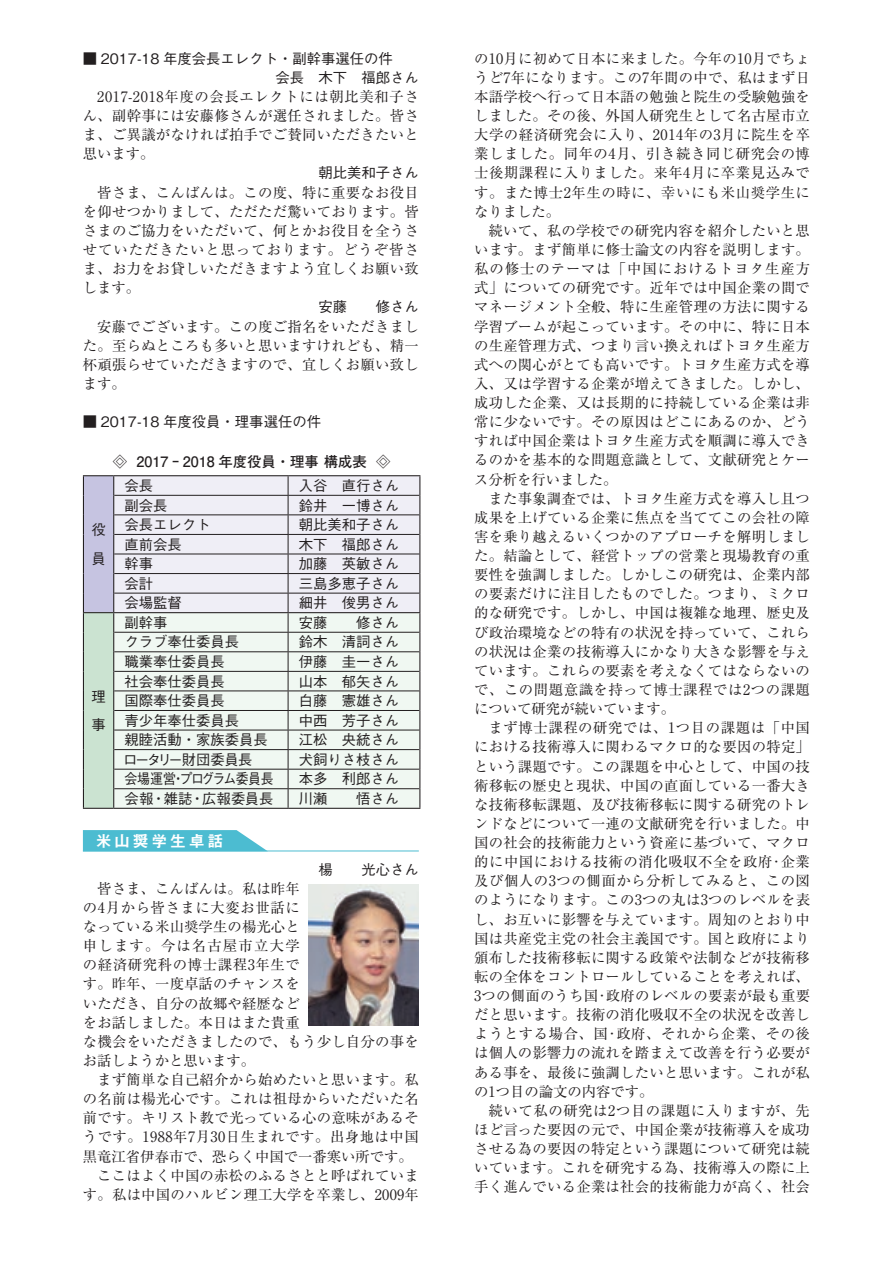
<style>
.page{position:relative;width:893px;height:1263px;background:#fff}
.page>*{position:absolute;margin:0;border:0;box-sizing:border-box;transform-origin:0 0}
.t1{font:15.9px "Midashi Go Pro MB31";letter-spacing:.165em;color:#fff}
.t2{font:14.4px/19.2px "Ryumin Pro";letter-spacing:.02em;color:#231f20;text-align:justify}
.t3{font:500 14.4px/28.7px "Gothic BBB Pro";color:#231f20}
.t4{font:14.4px "Ryumin Pro";color:#231f20}
.t5{font:700 14.4px "Futo Go B101 Pro";color:#231f20}
.t6{font:500 14.4px "Gothic BBB Pro";letter-spacing:-.03em;color:#231f20;scale:.9 1}
.t7{font:500 14.4px "Gothic BBB Pro";letter-spacing:-.075em;color:#231f20}
.t8{font:500 14.4px "Gothic BBB Pro";color:#231f20;scale:.9 1}
</style>
<div class="page">
<div style="left:83px;top:476px;width:31px;height:137px;background:#c6c4e1"></div>
<div style="left:83px;top:613px;width:31px;height:195px;background:#cbe3d1"></div>
<hr style="left:114px;top:475px;width:174px;height:1px;background:#231f20">
<hr style="left:288px;top:475px;width:132px;height:1px;background:#231f20">
<hr style="left:83px;top:475px;width:31px;height:1px;background:#231f20">
<hr style="left:83px;top:612px;width:31px;height:1px;background:#231f20">
<svg style="left:83px;top:476px;width:1px;height:332px"></svg>
<hr style="left:83px;top:808px;width:31px;height:1px;background:#231f20">
<hr style="left:114px;top:808px;width:174px;height:1px;background:#231f20">
<hr style="left:288px;top:808px;width:132px;height:1px;background:#231f20">
<svg style="left:113px;top:476px;width:307px;height:332px"></svg>
<hr style="left:288px;top:593px;width:131px;height:1px;background:#231f20">
<hr style="left:114px;top:612px;width:174px;height:1px;background:#231f20">
<hr style="left:288px;top:612px;width:132px;height:1px;background:#231f20">
<hr style="left:83px;top:850px;width:336px;height:1px;background:#4cbcd1">
<svg style="left:83px;top:830px;width:185px;height:21px;background:#5cc2d5"></svg>
<img style="left:308px;top:885px;width:111px;height:140px">
<p class="t3" style="left:275px;top:47px;width:145px;line-height:19.2px;text-indent:-192px">■ 2017-18 年度会長エレクト・副幹事選任の件<br>会長　木下　福郎さん</p>
<p class="t2" style="left:83px;top:86px;width:337px;text-indent:14px">2017-2018年度の会長エレクトには朝比美和子さん、副幹事には安藤修さんが選任されました。皆さま、ご異議がなければ拍手でご賛同いただきたいと思います。</p>
<p class="t3" style="left:318px;top:157px;width:102px">朝比美和子さん</p>
<p class="t2" style="left:83px;top:182px;width:337px;text-indent:14px">皆さま、こんばんは。この度、特に重要なお役目を仰せつかりまして、ただただ驚いております。皆さまのご協力をいただいて、何とかお役目を全うさせていただきたいと思っております。どうぞ皆さま、お力をお貸しいただきますよう宜しくお願い致します。</p>
<p class="t3" style="left:318px;top:291px;width:102px">安藤　　修さん</p>
<p class="t2" style="left:83px;top:316px;width:337px;text-indent:14px">安藤でございます。この度ご指名をいただきました。至らぬところも多いと思いますけれども、精一杯頑張らせていただきますので、宜しくお願い致します。</p>
<p class="t3" style="left:83px;top:406px;width:240px">■ 2017-18 年度役員・理事選任の件</p>
<p class="t5" style="left:376px;top:450px;width:16px">❖</p>
<p class="t5" style="left:113px;top:450px;width:16px">❖</p>
<p class="t5" style="left:137px;top:450px;width:232px">2017 ｰ 2018 年度役員・理事構成表</p>
<p class="t3" style="left:124px;top:469px;width:30px">会長</p>
<p class="t3" style="left:299px;top:469px;width:102px">入谷　直行さん</p>
<p class="t3" style="left:124px;top:489px;width:45px">副会長</p>
<p class="t3" style="left:299px;top:489px;width:102px">鈴井　一博さん</p>
<p class="t3" style="left:91px;top:514px;width:15px">役員</p>
<p class="t3" style="left:124px;top:509px;width:88px">会長エレクト</p>
<p class="t3" style="left:124px;top:528px;width:59px">直前会長</p>
<p class="t3" style="left:124px;top:548px;width:30px">幹事</p>
<p class="t3" style="left:299px;top:509px;width:102px">朝比美和子さん</p>
<p class="t3" style="left:299px;top:528px;width:102px">木下　福郎さん</p>
<p class="t3" style="left:299px;top:548px;width:102px">加藤　英敏さん</p>
<p class="t3" style="left:124px;top:567px;width:30px">会計</p>
<p class="t3" style="left:299px;top:567px;width:102px">三島多恵子さん</p>
<p class="t3" style="left:124px;top:587px;width:59px">会場監督</p>
<p class="t3" style="left:299px;top:587px;width:102px">細井　俊男さん</p>
<p class="t3" style="left:124px;top:606px;width:45px">副幹事</p>
<p class="t3" style="left:299px;top:606px;width:102px">安藤　　修さん</p>
<p class="t3" style="left:124px;top:626px;width:116px">クラブ奉仕委員長</p>
<p class="t3" style="left:299px;top:626px;width:102px">鈴木　清詞さん</p>
<p class="t3" style="left:124px;top:645px;width:102px">職業奉仕委員長</p>
<p class="t3" style="left:299px;top:645px;width:102px">伊藤　圭一さん</p>
<p class="t3" style="left:124px;top:665px;width:102px">社会奉仕委員長</p>
<p class="t3" style="left:299px;top:665px;width:102px">山本　郁矢さん</p>
<p class="t3" style="left:91px;top:680px;width:15px">理事</p>
<p class="t3" style="left:124px;top:685px;width:102px">国際奉仕委員長</p>
<p class="t3" style="left:124px;top:704px;width:116px">青少年奉仕委員長</p>
<p class="t3" style="left:124px;top:724px;width:145px">親睦活動・家族委員長</p>
<p class="t3" style="left:299px;top:685px;width:102px">白藤　憲雄さん</p>
<p class="t3" style="left:299px;top:704px;width:102px">中西　芳子さん</p>
<p class="t3" style="left:299px;top:724px;width:102px">江松　央統さん</p>
<p class="t7" style="left:123px;top:748px;width:131px">ロータリー財団委員長</p>
<p class="t3" style="left:299px;top:743px;width:102px">犬飼りさ枝さん</p>
<p class="t6" style="left:124px;top:767px;width:167px">会場運営プログラム委員長</p>
<p class="t8" style="left:172px;top:767px;width:16px">・</p>
<p class="t3" style="left:299px;top:763px;width:102px">本多　利郎さん</p>
<p class="t3" style="left:124px;top:782px;width:70px">会報・雑誌</p>
<p class="t1" style="left:96px;top:828px;width:129px">米山奨学生卓話</p>
<p class="t3" style="left:202px;top:782px;width:73px">広報委員長</p>
<p class="t3" style="left:190px;top:782px;width:16px">・</p>
<p class="t3" style="left:299px;top:782px;width:102px">川瀬　　悟さん</p>
<p class="t3" style="left:318px;top:853px;width:102px">楊　　光心さん</p>
<p class="t2" style="left:83px;top:878px;width:337px;text-align:left;text-indent:14px">皆さま、こんばんは。私は昨年<br>の4月から皆さまに大変お世話に<br>なっている米山奨学生の楊光心と<br>申します。今は名古屋市立大学<br>の経済研究科の博士課程3年生で<br>す。昨年、一度卓話のチャンスを<br>いただき、自分の故郷や経歴など<br>をお話しました。本日はまた貴重<br>な機会をいただきましたので、もう少し自分の事をお話しようかと思います。</p>
<p class="t2" style="left:97px;top:1069px;width:323px">まず簡単な自己紹介から始めたいと思います。私</p>
<p class="t2" style="left:83px;top:1088px;width:337px">の名前は楊光心です。これは祖母からいただいた名</p>
<p class="t2" style="left:83px;top:1107px;width:337px">前です。キリスト教で光っている心の意味があるそ</p>
<p class="t2" style="left:83px;top:1126px;width:337px">うです。1988年月7 30日生まれです。出身地は中国</p>
<p class="t4" style="left:83px;top:1145px;width:332px">黒竜江省伊春市で、恐らく中国で一番寒い所です。</p>
<p class="t2" style="left:97px;top:1165px;width:323px">ここはよく中国の赤松のふるさとと呼ばれていま</p>
<p class="t2" style="left:83px;top:1184px;width:337px">す。私は中国のハルビン理工大学を卒業し、2009年</p>
<p class="t2" style="left:474px;top:48px;width:337px">の10月に初めて日本に来ました。今年の10月でちょうど7年になります。この7年間の中で、私はまず日本語学校へ行って日本語の勉強と院生の受験勉強をしました。その後、外国人研究生として名古屋市立大学の経済研究会に入り、2014年の3月に院生を卒業しました。同年の月4 、引き続き同じ研究会の博士後期課程に入りました。来年4月に卒業見込みです。また博士2年生の時に、幸いにも米山奨学生になりました。</p>
<p class="t2" style="left:474px;top:220px;width:337px;text-indent:14px">続いて、私の学校での研究内容を紹介したいと思います。まず簡単に修士論文の内容を説明します。私の修士のテーマは「中国におけるトヨタ生産方式」についての研究です。近年では中国企業の間でマネージメント全般、特に生産管理の方法に関する学習ブームが起こっています。その中に、特に日本の生産管理方式、つまり言い換えればトヨタ生産方式への関心がとても高いです。トヨタ生産方式を導入、又は学習する企業が増えてきました。しかし、成功した企業、又は長期的に持続している企業は非常に少ないです。その原因はどこにあるのか、どうすれば中国企業はトヨタ生産方式を順調に導入できるのかを基本的な問題意識として、文献研究とケース分析を行いました。</p>
<p class="t2" style="left:474px;top:488px;width:337px;text-indent:14px">また事象調査では、トヨタ生産方式を導入し且つ成果を上げている企業に焦点を当ててこの会社の障害を乗り越えるいくつかのアプローチを解明しました。結論として、経営トップの営業と現場教育の重要性を強調しました。しかしこの研究は、企業内部の要素だけに注目したものでした。つまり、ミクロ的な研究です。しかし、中国は複雑な地理、歴史及び政治環境などの特有の状況を持っていて、これらの状況は企業の技術導入にかなり大きな影響を与えています。これらの要素を考えなくてはならないので、この問題意識を持って博士課程では2つの課題について研究が続いています。</p>
<p class="t2" style="left:474px;top:717px;width:337px;text-indent:14px">まず博士課程の研究では、1つ目の課題は「中国における技術導入に関わるマクロ的な要因の特定「という課題です。この課題を中心として、中国の技術移転の歴史と現状、中国の直面している一番大きな技術移転課題、及び技術移転に関する研究のトレンドなどについて一連の文献研究を行いました。中国の社会的技術能力という資産に基づいて、マクロ的に中国における技術の消化吸収不全を政府･企業及び個人の3つの側面から分析してみると、この図のようになります。この3つの丸は3つのレベルを表し、お互いに影響を与えています。周知のとおり中国は共産党主党の社会主義国です。国と政府により頒布した技術移転に関する政策や法制などが技術移転の全体をコントロールしていることを考えれば、3つの側面のうち国･政府のレベルの要素が最も重要だと思います。技術の消化吸収不全の状況を改善しようとする場合、国･政府、それから企業、その後は個人の影響力の流れを踏まえて改善を行う必要がある事を、最後に強調したいと思います。これが私の1つ目の論文の内容です。</p>
<p class="t2" style="left:474px;top:1100px;width:337px;text-indent:14px">続いて私の研究は2つ目の課題に入りますが、先ほど言った要因の元で、中国企業が技術導入を成功させる為の要因の特定という課題について研究は続いています。これを研究する為、技術導入の際に上手く進んでいる企業は社会的技術能力が高く、社会</p>
</div>
